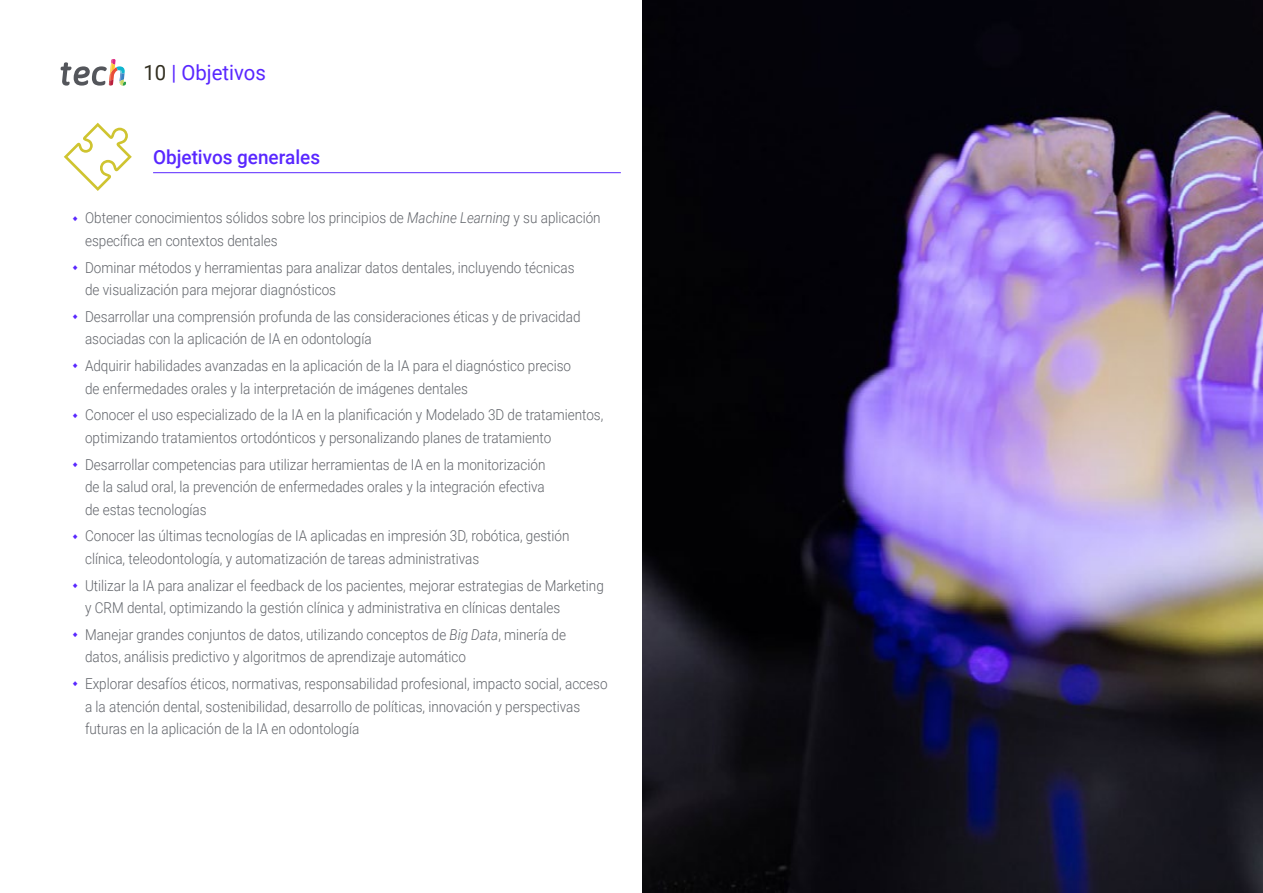
<style>
.page{position:relative;width:1263px;height:893px;background:#fff}
.page>*{position:absolute;margin:0;border:0;box-sizing:border-box;transform-origin:0 0}
.t1{font:21px "Roboto";color:#5927ff}
.t2{font:500 19.5px "Roboto";color:#5927ff}
.t3{font:300 15px/22.5px "Roboto";color:#61646a;scale:.9 1}
.s1{color:#312e20}
.s2{font-style:italic}
</style>
<div class="page">
<hr style="left:153px;top:172px;width:468px;height:1px;background:#5927ff">
<svg style="left:64px;top:123px;width:68px;height:68px"></svg>
<img style="left:642px;top:0;width:621px;height:893px">
<svg style="left:61px;top:59px;width:65px;height:27px"></svg>
<h1 class="t1" style="left:144px;top:57px;width:124px"><span class="s1">10</span> | Objetivos</h1>
<h2 class="t2" style="left:153px;top:144px;width:169px">Objetivos generales</h2>
<p class="t3" style="left:85px;top:206px;width:574px">Obtener conocimientos sólidos sobre los principios de <span class="s2">Machine Learning</span> y su aplicación específica en contextos dentales</p>
<p class="t3" style="left:85px;top:255px;width:545px">Dominar métodos y herramientas para analizar datos dentales, incluyendo técnicas de visualización para mejorar diagnósticos</p>
<p class="t3" style="left:85px;top:305px;width:552px">Desarrollar una comprensión profunda de las consideraciones éticas y de privacidad asociadas con la aplicación de IA en odontología</p>
<p class="t3" style="left:85px;top:354px;width:542px">Adquirir habilidades avanzadas en la aplicación de la IA para el diagnóstico preciso de enfermedades orales y la interpretación de imágenes dentales</p>
<p class="t3" style="left:85px;top:403px;width:577px">Conocer el uso especializado de la IA en la planificación y Modelado 3D de tratamientos, optimizando tratamientos ortodónticos y personalizando planes de tratamiento</p>
<p class="t3" style="left:85px;top:452px;width:513px;text-align:justify">Desarrollar competencias para utilizar herramientas de IA en la monitorización de la salud oral, la prevención de enfermedades orales y la integración efectiva de estas tecnologías</p>
<p class="t3" style="left:85px;top:524px;width:540px">Conocer las últimas tecnologías de IA aplicadas en impresión 3D, robótica, gestión clínica, teleodontología, y automatización de tareas administrativas</p>
<p class="t3" style="left:85px;top:573px;width:578px">Utilizar la IA para analizar el feedback de los pacientes, mejorar estrategias de Marketing y CRM dental, optimizando la gestión clínica y administrativa en clínicas dentales</p>
<p class="t3" style="left:85px;top:623px;width:536px">Manejar grandes conjuntos de datos, utilizando conceptos de <span class="s2">Big Data</span>, minería de datos, análisis predictivo y algoritmos de aprendizaje automático</p>
<p class="t3" style="left:85px;top:672px;width:582px">Explorar desafíos éticos, normativas, responsabilidad profesional, impacto social, acceso a la atención dental, sostenibilidad, desarrollo de políticas, innovación y perspectivas futuras en la aplicación de la IA en odontología</p>
</div>
